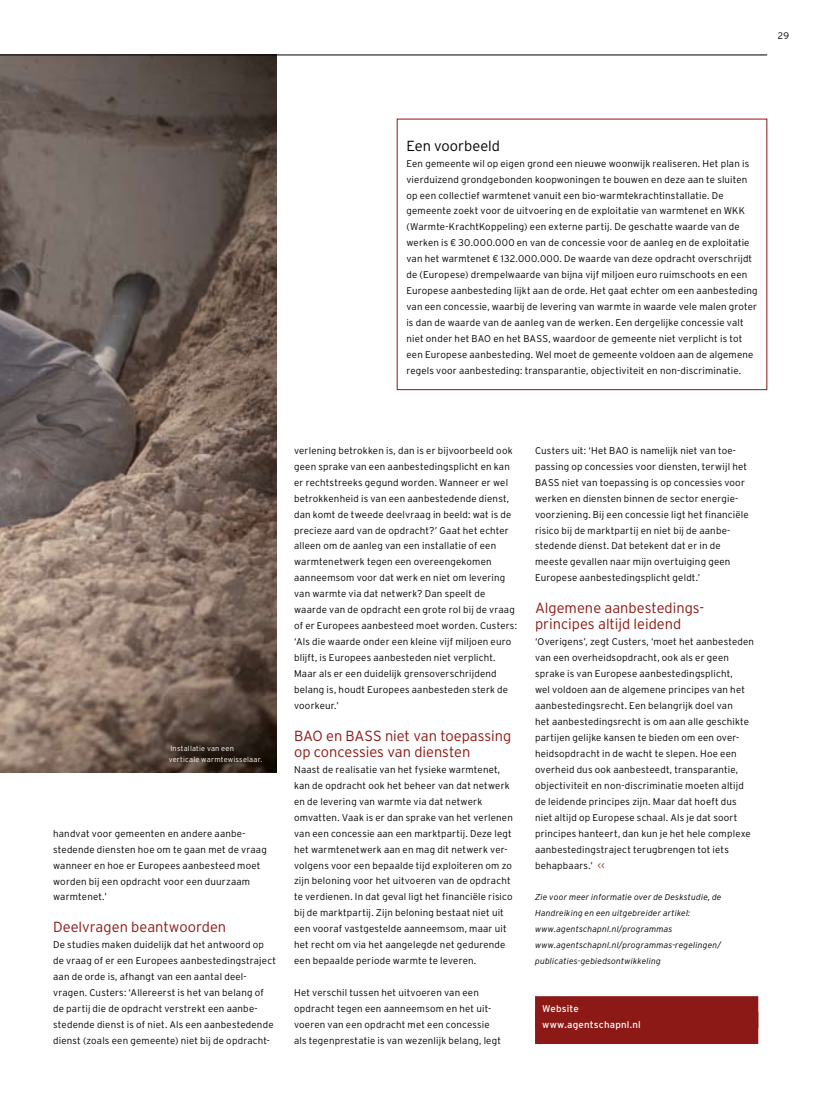
<style>
.page{position:relative;width:815px;height:1099px;background:#fff}
.page>*{position:absolute;margin:0;border:0;box-sizing:border-box;transform-origin:0 0}
.t1{font:300 14.62px/16px "Interstate";color:#8c1915}
.t2{font:300 14.62px "Interstate";color:#000}
.t3{font:300 9.75px/16px "Interstate";letter-spacing:.02em;color:#000}
.t4{font:9.75px/16px "Interstate";letter-spacing:.015em;color:#fff}
.t5{font:300 9.38px "Interstate";color:#000}
.t6{font:italic 300 8.5px/16px "Interstate";letter-spacing:.02em;color:#000}
.t7{font:300 7.5px/10.6px "Interstate";letter-spacing:.025em;color:#fff}
.s1{color:#8c1915}
</style>
<div class="page">
<img style="left:0;top:56px;width:276px;height:716px">
<div style="left:535px;top:996px;width:223px;height:32px;background:#8c1915"></div>
<div style="left:535px;top:1012px;width:223px;height:31px;background:#8c1915"></div>
<hr style="left:0;top:55px;width:767px;height:1px;background:#000">
<p class="t5" style="left:778px;top:30px;width:13px">29</p>
<h1 class="t2" style="left:406px;top:137px;width:95px">Een voorbeeld</h1>
<p class="t3" style="left:406px;top:155px;width:353px">Een gemeente wil op eigen grond een nieuwe woonwijk realiseren. Het plan is vierduizend grondgebonden koopwoningen te bouwen en deze aan te sluiten op een collectief warmtenet vanuit een bio-warmtekrachtinstallatie. De gemeente zoekt voor de uitvoering en de exploitatie van warmtenet en WKK (Warmte-KrachtKoppeling) een externe partij. De geschatte waarde van de werken is € 30.000.000 en van de concessie voor de aanleg en de exploitatie van het warmtenet € 132.000.000. De waarde van deze opdracht overschrijdt de (Europese) drempelwaarde van bijna vijf miljoen euro ruimschoots en een Europese aanbesteding lijkt aan de orde. Het gaat echter om een aanbesteding van een concessie, waarbij de levering van warmte in waarde vele malen groter is dan de waarde van de aanleg van de werken. Een dergelijke concessie valt niet onder het BAO en het BASS, waardoor de gemeente niet verplicht is tot een Europese aanbesteding. Wel moet de gemeente voldoen aan de algemene regels voor aanbesteding: transparantie, objectiviteit en non-discriminatie.</p>
<p class="t7" style="left:169px;top:743px;width:95px">Installatie van een verticale warmtewisselaar.</p>
<p class="t3" style="left:53px;top:825px;width:215px">handvat voor gemeenten en andere aanbe&shy;stedende diensten hoe om te gaan met de vraag wanneer en hoe er Europees aanbesteed moet worden bij een opdracht voor een duurzaam warmtenet.’</p>
<h1 class="t1" style="left:53px;top:919px;width:175px">Deelvragen beantwoorden</h1>
<p class="t3" style="left:53px;top:936px;width:225px">De studies maken duidelijk dat het antwoord op de vraag of er een Europees aanbestedingstraject aan de orde is, afhangt van een aantal deel&shy;vragen. Custers: ‘Allereerst is het van belang of de partij die de opdracht verstrekt een aanbe&shy;stedende dienst is of niet. Als een aanbestedende dienst (zoals een gemeente) niet bij de opdracht-</p>
<p class="t3" style="left:294px;top:442px;width:224px">verlening betrokken is, dan is er bijvoorbeeld ook geen sprake van een aanbestedingsplicht en kan er rechtstreeks gegund worden. Wanneer er wel betrokkenheid is van een aanbestedende dienst, dan komt de tweede deelvraag in beeld: wat is de precieze aard van de opdracht?’ Gaat het echter alleen om de aanleg van een installatie of een warmtenetwerk tegen een overeengekomen aanneemsom voor dat werk en niet om levering van warmte via dat netwerk? Dan speelt de waarde van de opdracht een grote rol bij de vraag of er Europees aanbesteed moet worden. Custers: ‘Als die waarde onder een kleine vijf miljoen euro blijft, is Europees aanbesteden niet verplicht.<br>Maar als er een duidelijk grensoverschrijdend belang is, houdt Europees aanbesteden sterk de voorkeur.’</p>
<h1 class="t1" style="left:294px;top:727px;width:219px">BAO en BASS niet van toepassing op concessies van diensten</h1>
<p class="t3" style="left:294px;top:761px;width:220px">Naast de realisatie van het fysieke warmtenet, kan de opdracht ook het beheer van dat netwerk en de levering van warmte via dat netwerk omvatten. Vaak is er dan sprake van het verlenen van een concessie aan een marktpartij. Deze legt het warmtenetwerk aan en mag dit netwerk ver&shy;volgens voor een bepaalde tijd exploiteren om zo zijn beloning voor het uitvoeren van de opdracht te verdienen. In dat geval ligt het financiële risico bij de marktpartij. Zijn beloning bestaat niet uit een vooraf vastgestelde aanneemsom, maar uit het recht om via het aangelegde net gedurende een bepaalde periode warmte te leveren.</p>
<p class="t3" style="left:294px;top:984px;width:208px">Het verschil tussen het uitvoeren van een opdracht tegen een aanneemsom en het uit&shy;voeren van een opdracht met een concessie als tegenprestatie is van wezenlijk belang, legt</p>
<p class="t3" style="left:535px;top:442px;width:215px">Custers uit: ‘Het BAO is namelijk niet van toe&shy;passing op concessies voor diensten, terwijl het BASS niet van toepassing is op concessies voor werken en diensten binnen de sector energie&shy;voorziening. Bij een concessie ligt het financiële risico bij de marktpartij en niet bij de aanbe&shy;stedende dienst. Dat betekent dat er in de meeste gevallen naar mijn overtuiging geen Europese aanbestedingsplicht geldt.’</p>
<h1 class="t1" style="left:535px;top:600px;width:169px">Algemene aanbestedings&shy;principes altijd leidend</h1>
<p class="t3" style="left:535px;top:633px;width:221px">‘Overigens’, zegt Custers, ‘moet het aanbesteden van een overheidsopdracht, ook als er geen sprake is van Europese aanbestedingsplicht,<br>wel voldoen aan de algemene principes van het aanbestedingsrecht. Een belangrijk doel van<br>het aanbestedingsrecht is om aan alle geschikte partijen gelijke kansen te bieden om een over&shy;heidsopdracht in de wacht te slepen. Hoe een overheid dus ook aanbesteedt, transparantie, objectiviteit en non-discriminatie moeten altijd de leidende principes zijn. Maar dat hoeft dus niet altijd op Europese schaal. Als je dat soort principes hanteert, dan kun je het hele complexe aanbestedingstraject terugbrengen tot iets behapbaars.’ <span class="s1">&lt;&lt;</span></p>
<p class="t6" style="left:535px;top:889px;width:188px">Zie voor meer informatie over de Deskstudie, de Handreiking en een uitgebreider artikel: www.agentschapnl.nl/programmas www.agentschapnl.nl/programmas-regelingen/ publicaties-gebiedsontwikkeling</p>
<p class="t4" style="left:542px;top:1000px;width:100px">Website www.agentschapnl.nl</p>
</div>
